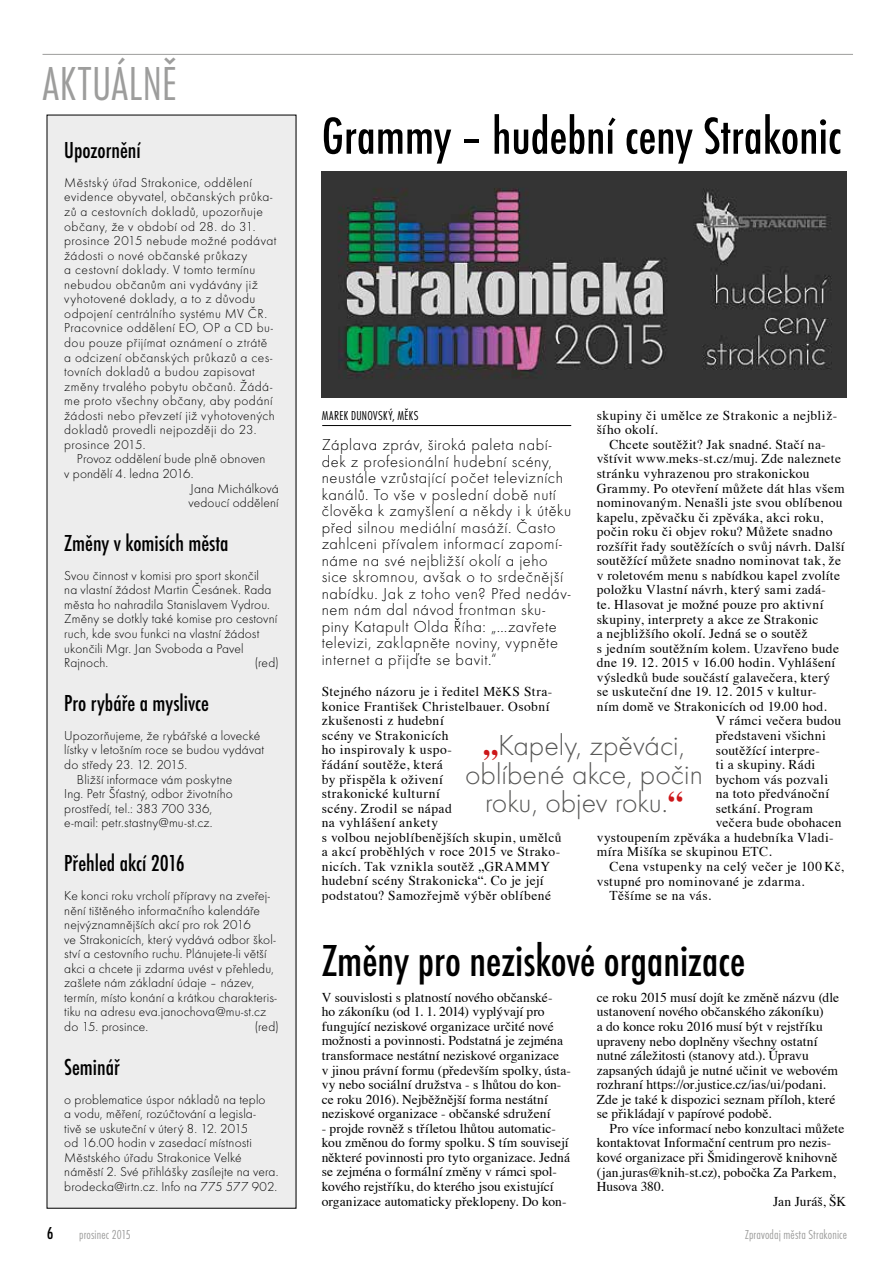
<style>
.page{position:relative;width:893px;height:1263px;background:#fff}
.page>*{position:absolute;margin:0;border:0;box-sizing:border-box;transform-origin:0 0}
.t1{font:500 condensed 54px "Futura TOT";color:#000}
.t2{font:49.5px "Futura TOT Ligh Cond";letter-spacing:.02em;color:#9d9d9c}
.t3{font:500 condensed 46.5px "Futura TOT";color:#000}
.t4{font:30px/28.5px "Futura TOT Ligh";color:#575756;text-align:center}
.t5{font:500 condensed 24px "Futura TOT";color:#000}
.t6{font:500 condensed 18px "Futura TOT";color:#000}
.t7{font:16.5px/16.5px "Futura TOT Ligh";letter-spacing:.03em;color:#000}
.t8{font:13.5px/14.5px "Times";letter-spacing:.02em;color:#000}
.t9{font:13.5px/14.5px "Futura TOT Ligh";letter-spacing:.015em;color:#000}
.t10{font:13.5px "Futura TOT Ligh Cond";letter-spacing:.01em;color:#9d9d9c}
.t11{font:13.5px "Futura TOT Ligh Cond";letter-spacing:.025em;color:#000}
.t12{font:13.5px "Times";letter-spacing:-.01em;color:#000}
.s1{font-family:"Times";font-weight:700;color:#cd171a}
</style>
<div class="page">
<hr style="left:43px;top:54px;width:810px;height:1px;background:#9d9d9c">
<img style="left:322px;top:171px;width:524px;height:227px">
<hr style="left:322px;top:425px;width:249px;height:1px;background:#000">
<div style="left:47px;top:115px;width:249px;height:1093px;background:#ededed"></div>
<h2 class="t2" style="left:43px;top:55px;width:136px">AKTUÁLNĚ</h2>
<h3 class="t5" style="left:64px;top:136px;width:78px">Upozornění</h3>
<p class="t9" style="left:64px;top:175px;width:214px">Městský úřad Strakonice, oddělení evidence obyvatel, občanských průka&shy;zů a cestovních dokladů, upozorňuje občany, že v období od 28. do 31. prosince 2015 nebude možné podávat žádosti o nové občanské průkazy<br>a cestovní doklady. V tomto termínu nebudou občanům ani vydávány již vyhotovené doklady, a to z důvodu odpojení centrálního systému MV ČR.<br>Pracovnice oddělení EO, OP a CD bu&shy;dou pouze přijímat oznámení o ztrátě a odcizení občanských průkazů a ces&shy;tovních dokladů a budou zapisovat změny trvalého pobytu občanů. Žádá&shy;me proto všechny občany, aby podání žádosti nebo převzetí již vyhotovených dokladů provedli nejpozději do 23. prosince 2015.</p>
<p class="t9" style="left:77px;top:452px;width:190px">Provoz oddělení bude plně obnoven</p>
<p class="t9" style="left:64px;top:466px;width:131px">v pondělí 4. ledna 2016.</p>
<p class="t9" style="left:190px;top:481px;width:90px">Jana Michálková</p>
<p class="t9" style="left:189px;top:495px;width:92px">vedoucí oddělení</p>
<h3 class="t5" style="left:64px;top:529px;width:166px">Změny v komisích města</h3>
<p class="t9" style="left:64px;top:568px;width:215px">Svou činnost v komisi pro sport skončil<br>na vlastní žádost Martin Česánek. Rada města ho nahradila Stanislavem Vydrou.<br>Změny se dotkly také komise pro cestovní ruch, kde svou funkci na vlastní žádost ukončili Mgr. Jan Svoboda a Pavel Rajnoch.</p>
<p class="t9" style="left:255px;top:655px;width:25px">(red)</p>
<h3 class="t5" style="left:64px;top:689px;width:146px">Pro rybáře a myslivce</h3>
<p class="t9" style="left:64px;top:728px;width:198px">Upozorňujeme, že rybářské a lovecké</p>
<p class="t9" style="left:64px;top:743px;width:201px">lístky v letošním roce se budou vydávat</p>
<p class="t9" style="left:64px;top:757px;width:124px">do středy 23. 12. 2015.</p>
<p class="t9" style="left:77px;top:772px;width:157px">Bližší informace vám poskytne</p>
<p class="t9" style="left:64px;top:786px;width:170px">Ing. Petr Šťastný, odbor životního</p>
<p class="t9" style="left:64px;top:801px;width:150px">prostředí, tel.: 383 700 336,</p>
<p class="t9" style="left:64px;top:815px;width:150px">e-mail: petr.stastny@mu-st.cz.</p>
<h3 class="t5" style="left:64px;top:849px;width:122px">Přehled akcí 2016</h3>
<p class="t9" style="left:64px;top:888px;width:214px">Ke konci roku vrcholí přípravy na zveřej&shy;nění tištěného informačního kalendáře nejvýznamnějších akcí pro rok 2016<br>ve Strakonicích, který vydává odbor škol&shy;ství a cestovního ruchu. Plánujete-li větší akci a chcete ji zdarma uvést v přehledu, zašlete nám základní údaje – název, termín, místo konání a krátkou charakteris&shy;tiku na adresu eva.janochova@mu-st.cz do 15. prosince.</p>
<p class="t9" style="left:255px;top:1019px;width:25px">(red)</p>
<h3 class="t5" style="left:64px;top:1053px;width:57px">Seminář</h3>
<p class="t9" style="left:64px;top:1092px;width:216px">o problematice úspor nákladů na teplo<br>a vodu, měření, rozúčtování a legisla-<br>tivě se uskuteční v úterý 8. 12. 2015<br>od 16.00 hodin v zasedací místnosti Městského úřadu Strakonice Velké náměstí 2. Své přihlášky zasílejte na vera. brodecka@irtn.cz. Info na 775 577 902.</p>
<h1 class="t1" style="left:322px;top:106px;width:521px">Grammy – hudební ceny Strakonic</h1>
<p class="t11" style="left:322px;top:407px;width:98px">MAREK DUNOVSKÝ, MĚKS</p>
<p class="t8" style="left:597px;top:407px;width:242px">skupiny či umělce ze Strakonic a nejbliž&shy;šího okolí.</p>
<p class="t8" style="left:609px;top:436px;width:218px">Chcete soutěžit? Jak snadné. Stačí na-</p>
<p class="t8" style="left:597px;top:450px;width:246px">vštívit www.meks-st.cz/muj. Zde naleznete</p>
<p class="t8" style="left:597px;top:465px;width:214px">stránku vyhrazenou pro strakonickou</p>
<p class="t8" style="left:597px;top:480px;width:249px">Grammy. Po otevření můžete dát hlas všem</p>
<p class="t8" style="left:597px;top:494px;width:247px">nominovaným. Nenašli jste svou oblíbenou</p>
<p class="t8" style="left:597px;top:509px;width:228px">kapelu, zpěvačku či zpěváka, akci roku,</p>
<p class="t8" style="left:597px;top:523px;width:237px">počin roku či objev roku? Můžete snadno</p>
<p class="t8" style="left:597px;top:538px;width:249px">rozšířit řady soutěžících o svůj návrh. Další</p>
<p class="t8" style="left:597px;top:552px;width:246px">soutěžící můžete snadno nominovat tak, že</p>
<p class="t8" style="left:597px;top:567px;width:245px">v roletovém menu s nabídkou kapel zvolíte</p>
<p class="t8" style="left:597px;top:581px;width:231px">položku Vlastní návrh, který sami zadá-</p>
<p class="t8" style="left:597px;top:596px;width:228px">te. Hlasovat je možné pouze pro aktivní</p>
<p class="t8" style="left:597px;top:610px;width:223px">skupiny, interprety a akce ze Strakonic</p>
<p class="t8" style="left:597px;top:625px;width:212px">a nejbližšího okolí. Jedná se o soutěž</p>
<p class="t8" style="left:597px;top:640px;width:244px">s jedním soutěžním kolem. Uzavřeno bude</p>
<p class="t8" style="left:597px;top:654px;width:240px">dne 19. 12. 2015 v 16.00 hodin. Vyhlášení</p>
<p class="t8" style="left:597px;top:669px;width:235px">výsledků bude součástí galavečera, který</p>
<p class="t8" style="left:597px;top:683px;width:221px">se uskuteční dne 19. 12. 2015 v kultur-</p>
<p class="t8" style="left:597px;top:698px;width:232px">ním domě ve Strakonicích od 19.00 hod.</p>
<p class="t8" style="left:716px;top:712px;width:127px">V rámci večera budou</p>
<p class="t8" style="left:716px;top:727px;width:112px">představeni všichni</p>
<p class="t8" style="left:716px;top:741px;width:106px">soutěžící interpre-</p>
<p class="t8" style="left:716px;top:756px;width:101px">ti a skupiny. Rádi</p>
<p class="t8" style="left:716px;top:771px;width:114px">bychom vás pozvali</p>
<p class="t8" style="left:716px;top:785px;width:115px">na toto předvánoční</p>
<p class="t8" style="left:716px;top:800px;width:99px">setkání. Program</p>
<p class="t8" style="left:716px;top:814px;width:127px">večera bude obohacen</p>
<p class="t8" style="left:597px;top:829px;width:238px">vystoupením zpěváka a hudebníka Vladi-</p>
<p class="t8" style="left:597px;top:843px;width:176px">míra Mišíka se skupinou ETC.</p>
<p class="t8" style="left:609px;top:858px;width:236px">Cena vstupenky na celý večer je 100 Kč,</p>
<p class="t8" style="left:597px;top:872px;width:209px">vstupné pro nominované je zdarma.</p>
<p class="t8" style="left:609px;top:887px;width:103px">Těšíme se na vás.</p>
<p class="t7" style="left:322px;top:437px;width:251px">Záplava zpráv, široká paleta nabí&shy;dek z profesionální hudební scény, neustále vzrůstající počet televizních kanálů. To vše v poslední době nutí člověka k zamyšlení a někdy i k útěku před silnou mediální masáží. Často zahlceni přívalem informací zapomí&shy;náme na své nejbližší okolí a jeho sice skromnou, avšak o to srdečnější nabídku. Jak z toho ven? Před nedáv&shy;nem nám dal návod frontman sku&shy;piny Katapult Olda Říha: „…zavřete televizi, zaklapněte noviny, vypněte internet a přijďte se bavit.“</p>
<p class="t8" style="left:322px;top:683px;width:241px">Stejného názoru je i ředitel MěKS Stra&shy;konice František Christelbauer. Osobní zkušenosti z hudební<br>scény ve Strakonicích<br>ho inspirovaly k uspo-<br>řádání soutěže, která<br>by přispěla k oživení<br>strakonické kulturní<br>scény. Zrodil se nápad<br>na vyhlášení ankety<br>s volbou nejoblíbenějších skupin, umělců a akcí proběhlých v roce 2015 ve Strako&shy;nicích. Tak vznikla soutěž „GRAMMY hudební scény Strakonicka“. Co je její podstatou? Samozřejmě výběr oblíbené</p>
<h3 class="t4" style="left:465px;top:731px;width:239px"><span class="s1">„</span>Kapely, zpěváci, oblíbené akce, počin roku, objev roku.<span class="s1">“</span></h3>
<h3 class="t3" style="left:322px;top:934px;width:425px">Změny pro neziskové organizace</h3>
<p class="t8" style="left:322px;top:989px;width:251px">V souvislosti s platností nového občanské-<br>ho zákoníku (od 1. 1. 2014) vyplývají pro fungující neziskové organizace určité nové možnosti a povinnosti. Podstatná je zejména transformace nestátní neziskové organizace<br>v jinou právní formu (především spolky, ústa&shy;vy nebo sociální družstva - s lhůtou do kon&shy;ce roku 2016). Nejběžnější forma nestátní neziskové organizace - občanské sdružení</p>
<p class="t8" style="left:322px;top:1120px;width:250px">- projde rovněž s tříletou lhůtou automatic&shy;kou změnou do formy spolku. S tím souvisejí některé povinnosti pro tyto organizace. Jedná se zejména o formální změny v rámci spol&shy;kového rejstříku, do kterého jsou existující organizace automaticky překlopeny. Do kon-</p>
<p class="t8" style="left:597px;top:989px;width:244px">ce roku 2015 musí dojít ke změně názvu (dle ustanovení nového občanského zákoníku)<br>a do konce roku 2016 musí být v rejstříku upraveny nebo doplněny všechny ostatní nutné záležitosti (stanovy atd.). Úpravu zapsaných údajů je nutné učinit ve webovém rozhraní https://or.justice.cz/ias/ui/podani.<br>Zde je také k dispozici seznam příloh, které se přikládají v papírové podobě.</p>
<p class="t8" style="left:609px;top:1120px;width:236px">Pro více informací nebo konzultaci můžete</p>
<p class="t8" style="left:597px;top:1134px;width:236px">kontaktovat Informační centrum pro nezis-</p>
<p class="t8" style="left:597px;top:1149px;width:242px">kové organizace při Šmidingerově knihovně</p>
<p class="t8" style="left:597px;top:1163px;width:241px">(jan.juras@knih-st.cz), pobočka Za Parkem,</p>
<p class="t12" style="left:597px;top:1174px;width:69px">Husova 380.</p>
<p class="t8" style="left:773px;top:1192px;width:74px">Jan Juráš, ŠK</p>
<h3 class="t6" style="left:47px;top:1223px;width:8px">6</h3>
<p class="t10" style="left:79px;top:1227px;width:53px">prosinec 2015</p>
<p class="t10" style="left:745px;top:1227px;width:103px">Zpravodaj města Strakonice</p>
</div>
